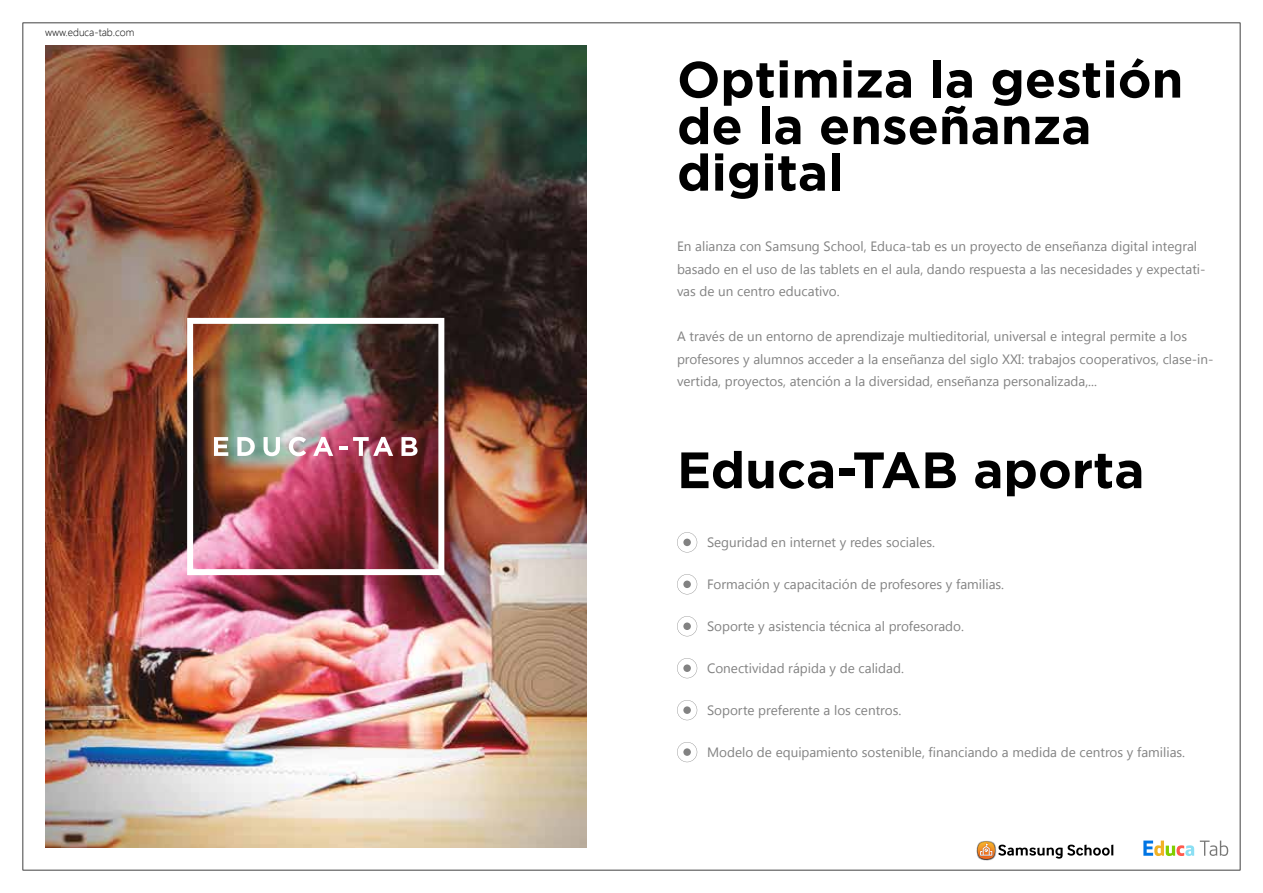
<style>
.page{position:relative;width:1263px;height:893px;background:#fff}
.page>*{position:absolute;margin:0;border:0;box-sizing:border-box;transform-origin:0 0}
.t1{font:700 51px/46.5px "Gotham";color:#000}
.t2{font:13.5px/22.5px "Segoe UI";color:#828282}
.t3{font:300 10.5px "Segoe UI";color:#000}
</style>
<div class="page">
<img style="left:22px;top:22px;width:1218px;height:848px">
<svg style="left:1143px;top:840px;width:51px;height:16px"></svg>
<svg style="left:1200px;top:840px;width:28px;height:16px"></svg>
<img style="left:976px;top:841px;width:20px;height:20px">
<svg style="left:977px;top:842px;width:136px;height:17px"></svg>
<p class="t3" style="left:45px;top:25px;width:91px">www.educa-tab.com</p>
<h1 class="t1" style="left:677px;top:56px;width:508px">Optimiza la gestión de la enseñanza digital</h1>
<p class="t2" style="left:677px;top:235px;width:530px">En alianza con Samsung School, Educa-tab es un proyecto de enseñanza digital integral basado en el uso de las tablets en el aula, dando respuesta a las necesidades y expectati&shy;vas de un centro educativo.</p>
<p class="t2" style="left:677px;top:325px;width:538px">A través de un entorno de aprendizaje multieditorial, universal e integral permite a los profesores y alumnos acceder a la enseñanza del siglo XXI: trabajos cooperativos, clase-in&shy;vertida, proyectos, atención a la diversidad, enseñanza personalizada,...</p>
<h1 class="t1" style="left:677px;top:446px;width:469px">Educa-TAB aporta</h1>
<p class="t2" style="left:707px;top:530px;width:229px">Seguridad en internet y redes sociales.</p>
<p class="t2" style="left:707px;top:572px;width:299px">Formación y capacitación de profesores y familias.</p>
<p class="t2" style="left:707px;top:614px;width:259px">Soporte y asistencia técnica al profesorado.</p>
<p class="t2" style="left:707px;top:656px;width:198px">Conectividad rápida y de calidad.</p>
<p class="t2" style="left:707px;top:698px;width:196px">Soporte preferente a los centros.</p>
<p class="t2" style="left:707px;top:740px;width:480px">Modelo de equipamiento sostenible, financiando a medida de centros y familias.</p>
</div>
